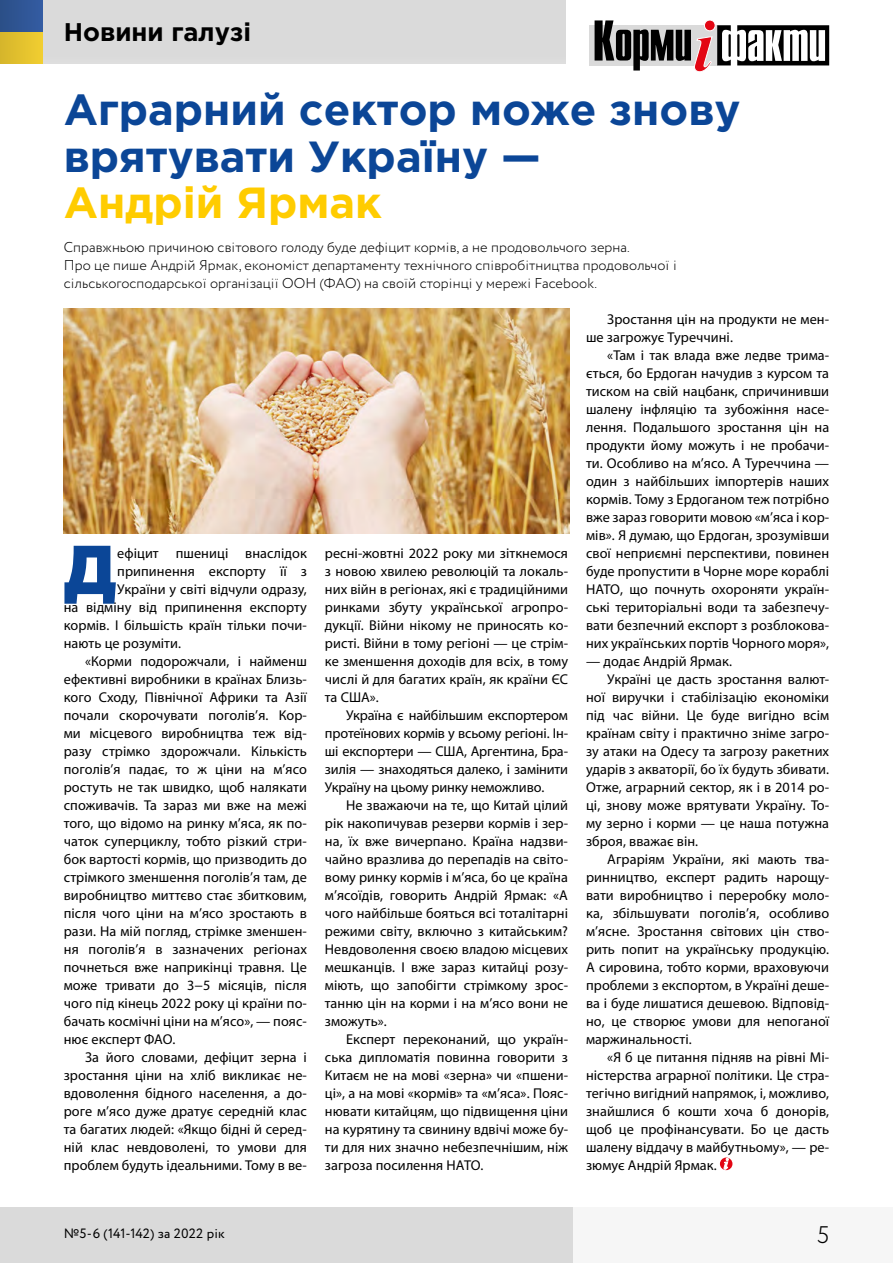
<style>
.page{position:relative;width:893px;height:1263px;background:#fff}
.page>*{position:absolute;margin:0;border:0;box-sizing:border-box;transform-origin:0 0}
.t1{font:900 69px "Gotham Pro";color:#0b4697}
.t2{font:700 43.5px/46.5px "Gotham Pro";color:#0b4697}
.t3{font:700 43.5px "Gotham Pro";color:#fc0}
.t4{font:700 25.5px "Gotham Pro";color:#000}
.t5{font:300 24px "Circe";color:#000}
.t6{font:14.25px/18px "Myriad Pro";letter-spacing:.005em;color:#000;text-align:justify}
.t7{font:300 14.25px/18px "Circe";letter-spacing:.005em;color:#000}
.t8{font:13.5px "Circe";letter-spacing:.01em;color:#000}
</style>
<div class="page">
<div style="left:0;top:0;width:566px;height:64px;background:#dadada"></div>
<div style="left:561px;top:1208px;width:332px;height:55px;background:#f6f6f6"></div>
<div style="left:0;top:1208px;width:572px;height:55px;background:#dadada"></div>
<svg style="left:590px;top:25px;width:5px;height:40px"></svg>
<svg style="left:595px;top:20px;width:136px;height:52px"></svg>
<hr style="left:728px;top:34px;width:3px;height:23px;background:#000">
<svg style="left:737px;top:25px;width:92px;height:40px"></svg>
<div style="left:0;top:32px;width:43px;height:32px;background:linear-gradient(to right,#d5b52b,#f1ce31)"></div>
<div style="left:0;top:0;width:43px;height:32px;background:linear-gradient(to right,#2b4f87,#345ca3)"></div>
<svg style="left:720px;top:1157px;width:12px;height:13px"></svg>
<svg style="left:724px;top:1158px;width:4px;height:11px"></svg>
<img style="left:64px;top:308px;width:506px;height:226px">
<h3 class="t4" style="left:64px;top:17px;width:189px">Новини галузі</h3>
<h2 class="t2" style="left:64px;top:86px;width:678px">Аграрний сектор може знову врятувати Україну —</h2>
<h2 class="t3" style="left:64px;top:178px;width:320px">Андрій Ярмак</h2>
<p class="t7" style="left:64px;top:238px;width:614px">Справжньою причиною світового голоду буде дефіцит кормів, а не продовольчого зерна.<br>Про це пише Андрій Ярмак, економіст департаменту технічного співробітництва продовольчої і сільськогосподарської організації ООН (ФАО) на своїй сторінці у мережі Facebook.</p>
<h1 class="t1" style="left:64px;top:530px;width:55px">Д</h1>
<p class="t6" style="left:117px;top:544px;width:191px">ефіцит пшениці внаслідок</p>
<p class="t6" style="left:117px;top:562px;width:191px">припинення експорту її з</p>
<p class="t6" style="left:117px;top:580px;width:191px">України у світі відчули одразу,</p>
<p class="t6" style="left:64px;top:598px;width:245px">на відміну від припинення експорту</p>
<p class="t6" style="left:64px;top:616px;width:245px">кормів. І більшість країн тільки почи-</p>
<p class="t6" style="left:64px;top:634px;width:119px">нають це розуміти.</p>
<p class="t6" style="left:85px;top:652px;width:223px">«Корми подорожчали, і найменш</p>
<p class="t6" style="left:64px;top:670px;width:245px">ефективні виробники в країнах Близь-</p>
<p class="t6" style="left:64px;top:688px;width:245px">кого Сходу, Північної Африки та Азії</p>
<p class="t6" style="left:64px;top:706px;width:245px">почали скорочувати поголів’я. Кор-</p>
<p class="t6" style="left:64px;top:724px;width:245px">ми місцевого виробництва теж від-</p>
<p class="t6" style="left:64px;top:742px;width:245px">разу стрімко здорожчали. Кількість</p>
<p class="t6" style="left:64px;top:760px;width:245px">поголів’я падає, то ж ціни на м’ясо</p>
<p class="t6" style="left:64px;top:778px;width:245px">ростуть не так швидко, щоб налякати</p>
<p class="t6" style="left:64px;top:796px;width:245px">споживачів. Та зараз ми вже на межі</p>
<p class="t6" style="left:64px;top:814px;width:245px">того, що відомо на ринку м’яса, як по-</p>
<p class="t6" style="left:64px;top:832px;width:245px">чаток суперциклу, тобто різкий стри-</p>
<p class="t6" style="left:64px;top:850px;width:245px">бок вартості кормів, що призводить до</p>
<p class="t6" style="left:64px;top:868px;width:245px">стрімкого зменшення поголів’я там, де</p>
<p class="t6" style="left:64px;top:886px;width:245px">виробництво миттєво стає збитковим,</p>
<p class="t6" style="left:64px;top:904px;width:245px">після чого ціни на м’ясо зростають в</p>
<p class="t6" style="left:64px;top:922px;width:245px">рази. На мій погляд, стрімке зменшен-</p>
<p class="t6" style="left:64px;top:940px;width:245px">ня поголів’я в зазначених регіонах</p>
<p class="t6" style="left:64px;top:958px;width:245px">почнеться вже наприкінці травня. Це</p>
<p class="t6" style="left:64px;top:976px;width:245px">може тривати до 3−5 місяців, після</p>
<p class="t6" style="left:64px;top:994px;width:245px">чого під кінець 2022 року ці країни по-</p>
<p class="t6" style="left:64px;top:1012px;width:245px">бачать космічні ціни на м’ясо», — пояс-</p>
<p class="t6" style="left:64px;top:1030px;width:113px">нює експерт ФАО.</p>
<p class="t6" style="left:85px;top:1048px;width:223px">За його словами, дефіцит зерна і</p>
<p class="t6" style="left:64px;top:1066px;width:245px">зростання ціни на хліб викликає не-</p>
<p class="t6" style="left:64px;top:1084px;width:245px">вдоволення бідного населення, а до-</p>
<p class="t6" style="left:64px;top:1102px;width:245px">роге м’ясо дуже дратує середній клас</p>
<p class="t6" style="left:64px;top:1120px;width:245px">та багатих людей: «Якщо бідні й серед-</p>
<p class="t6" style="left:64px;top:1138px;width:245px">ній клас невдоволені, то умови для</p>
<p class="t6" style="left:64px;top:1156px;width:245px">проблем будуть ідеальними. Тому в ве-</p>
<p class="t6" style="left:325px;top:544px;width:245px">ресні-жовтні 2022 року ми зіткнемося з новою хвилею революцій та локаль&shy;них війн в регіонах, які є традиційними ринками збуту української агропро&shy;дукції. Війни нікому не приносять ко&shy;ристі. Війни в тому регіоні — це стрім&shy;ке зменшення доходів для всіх, в тому числі й для багатих країн, як країни ЄС та США».</p>
<p class="t6" style="left:325px;top:706px;width:245px;text-indent:21px">Україна є найбільшим експортером протеїнових кормів у всьому регіоні. Ін&shy;ші експортери — США, Аргентина, Бра&shy;зилія — знаходяться далеко, і замінити Україну на цьому ринку неможливо.</p>
<p class="t6" style="left:325px;top:796px;width:245px;text-indent:21px">Не зважаючи на те, що Китай цілий рік накопичував резерви кормів і зер&shy;на, їх вже вичерпано. Країна надзви&shy;чайно вразлива до перепадів на світо&shy;вому ринку кормів і м’яса, бо це країна м’ясоїдів, говорить Андрій Ярмак: «А чого найбільше бояться всі тоталітарні режими світу, включно з китайським?<br>Невдоволення своєю владою місцевих мешканців. І вже зараз китайці розу&shy;міють, що запобігти стрімкому зрос&shy;танню цін на корми і на м’ясо вони не зможуть».</p>
<p class="t6" style="left:325px;top:1030px;width:245px;text-indent:21px">Експерт переконаний, що україн&shy;ська дипломатія повинна говорити з Китаєм не на мові «зерна» чи «пшени&shy;ці», а на мові «кормів» та «м’яса». Пояс&shy;нювати китайцям, що підвищення ціни на курятину та свинину вдвічі може бу&shy;ти для них значно небезпечнішим, ніж загроза посилення НАТО.</p>
<p class="t6" style="left:586px;top:310px;width:245px;text-indent:21px">Зростання цін на продукти не мен&shy;ше загрожує Туреччині.</p>
<p class="t6" style="left:586px;top:346px;width:245px;text-indent:21px">«Там і так влада вже ледве трима&shy;ється, бо Ердоган начудив з курсом та тиском на свій нацбанк, спричинивши шалену інфляцію та зубожіння насе&shy;лення. Подальшого зростання цін на продукти йому можуть і не пробачи&shy;ти. Особливо на м’ясо. А Туреччина — один з найбільших імпортерів наших кормів. Тому з Ердоганом теж потрібно вже зараз говорити мовою «м’яса і кор&shy;мів». Я думаю, що Ердоган, зрозумівши свої неприємні перспективи, повинен буде пропустити в Чорне море кораблі НАТО, що почнуть охороняти україн&shy;ські територіальні води та забезпечу&shy;вати безпечний експорт з розблокова&shy;них українських портів Чорного моря»,</p>
<p class="t6" style="left:586px;top:652px;width:147px">— додає Андрій Ярмак.</p>
<p class="t6" style="left:607px;top:670px;width:223px">Україні це дасть зростання валют-</p>
<p class="t6" style="left:586px;top:688px;width:245px">ної виручки і стабілізацію економіки</p>
<p class="t6" style="left:586px;top:706px;width:245px">під час війни. Це буде вигідно всім</p>
<p class="t6" style="left:586px;top:724px;width:245px">країнам світу і практично зніме загро-</p>
<p class="t6" style="left:586px;top:742px;width:245px">зу атаки на Одесу та загрозу ракетних</p>
<p class="t6" style="left:586px;top:760px;width:245px">ударів з акваторії, бо їх будуть збивати.</p>
<p class="t6" style="left:586px;top:778px;width:245px">Отже, аграрний сектор, як і в 2014 ро-</p>
<p class="t6" style="left:586px;top:796px;width:245px">ці, знову може врятувати Україну. То-</p>
<p class="t6" style="left:586px;top:814px;width:245px">му зерно і корми — це наша потужна</p>
<p class="t6" style="left:586px;top:832px;width:114px">зброя, вважає він.</p>
<p class="t6" style="left:607px;top:850px;width:223px">Аграріям України, які мають тва-</p>
<p class="t6" style="left:586px;top:868px;width:245px">ринництво, експерт радить нарощу-</p>
<p class="t6" style="left:586px;top:886px;width:245px">вати виробництво і переробку моло-</p>
<p class="t6" style="left:586px;top:904px;width:245px">ка, збільшувати поголів’я, особливо</p>
<p class="t6" style="left:586px;top:922px;width:245px">м’ясне. Зростання світових цін ство-</p>
<p class="t6" style="left:586px;top:940px;width:245px">рить попит на українську продукцію.</p>
<p class="t6" style="left:586px;top:958px;width:245px">А сировина, тобто корми, враховуючи</p>
<p class="t6" style="left:586px;top:976px;width:245px">проблеми з експортом, в Україні деше-</p>
<p class="t6" style="left:586px;top:994px;width:245px">ва і буде лишатися дешевою. Відповід-</p>
<p class="t6" style="left:586px;top:1012px;width:245px">но, це створює умови для непоганої</p>
<p class="t6" style="left:586px;top:1030px;width:107px">маржинальності.</p>
<p class="t6" style="left:607px;top:1048px;width:223px">«Я б це питання підняв на рівні Мі-</p>
<p class="t6" style="left:586px;top:1066px;width:245px">ністерства аграрної політики. Це стра-</p>
<p class="t6" style="left:586px;top:1084px;width:245px">тегічно вигідний напрямок, і, можливо,</p>
<p class="t6" style="left:586px;top:1102px;width:245px">знайшлися б кошти хоча б донорів,</p>
<p class="t6" style="left:586px;top:1120px;width:245px">щоб це профінансувати. Бо це дасть</p>
<p class="t6" style="left:586px;top:1138px;width:245px">шалену віддачу в майбутньому», — ре-</p>
<p class="t6" style="left:586px;top:1156px;width:132px">зюмує Андрій Ярмак.</p>
<p class="t8" style="left:64px;top:1225px;width:163px">№5-6 (141-142) за 2022 рік</p>
<h3 class="t5" style="left:817px;top:1218px;width:14px">5</h3>
</div>
